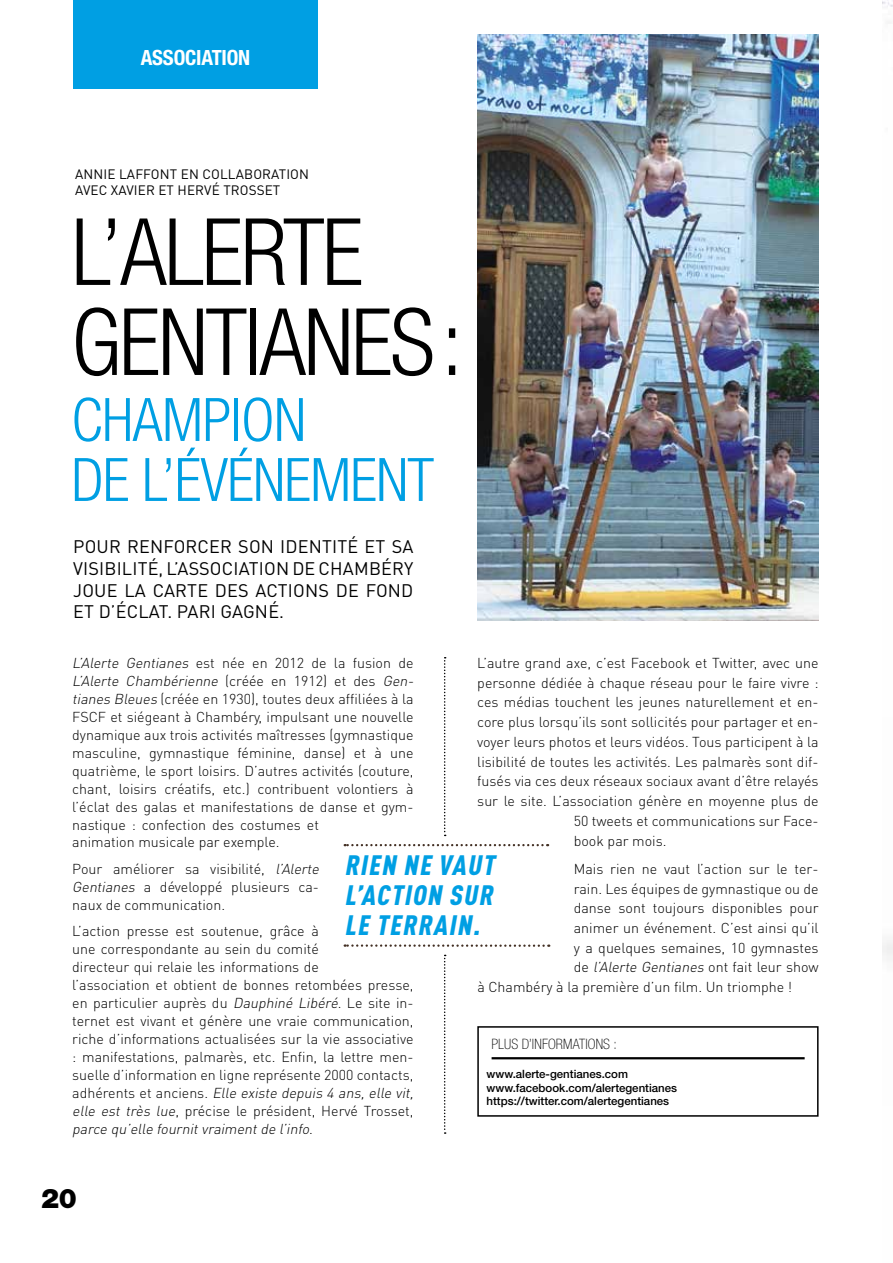
<style>
.page{position:relative;width:893px;height:1263px;background:#fff}
.page>*{position:absolute;margin:0;border:0;box-sizing:border-box;transform-origin:0 0}
.t1{font:300 condensed 93px/90px "Helvetica Neue LT Std";letter-spacing:-.025em;color:#000}
.t2{font:300 condensed 60px/60px "Helvetica Neue LT Std";letter-spacing:-.015em;color:#009fe3}
.t3{font:italic 900 27.75px/30px "DIN Cond";color:#009fe3;text-align:justify}
.t4{font:900 27px "Helvetica Neue LT Std";color:#000}
.t5{font:700 condensed 21px "Helvetica Neue LT Std";letter-spacing:-.01em;color:#fff}
.t6{font:18px/21.6px "DIN Pro";letter-spacing:.01em;color:#000;text-align:justify}
.t7{font:100 condensed 14.4px "Helvetica Neue LT Std";letter-spacing:.01em;color:#000}
.t8{font:300 14.25px/18px "DIN Pro";color:#000}
.t9{font:13.5px/16.2px "DIN Pro";letter-spacing:.01em;color:#000}
.t10{font:500 11.4px/13.8px "Helvetica Neue LT Std";color:#000}
.s1{font-style:italic}
</style>
<div class="page">
<div style="left:73px;top:0;width:245px;height:88px;background:#009fe3"></div>
<svg style="left:444px;top:955px;width:2px;height:179px"></svg>
<svg style="left:444px;top:657px;width:2px;height:179px"></svg>
<svg style="left:345px;top:844px;width:203px;height:2px"></svg>
<svg style="left:345px;top:944px;width:204px;height:3px"></svg>
<div style="left:477px;top:1026px;width:342px;height:91px;border:2px solid #000"></div>
<hr style="left:492px;top:1057px;width:313px;height:2px;background:#000">
<img style="left:477px;top:34px;width:342px;height:586px">
<h3 class="t5" style="left:141px;top:45px;width:111px">ASSOCIATION</h3>
<p class="t9" style="left:75px;top:165px;width:235px">ANNIE LAFFONT EN COLLABORATION<br>AVEC XAVIER ET HERVÉ TROSSET</p>
<h1 class="t1" style="left:71px;top:206px;width:393px">L’ALERTE<br>GENTIANES :</h1>
<h2 class="t2" style="left:71px;top:389px;width:364px">CHAMPION<br>DE L’ÉVÉNEMENT</h2>
<p class="t6" style="left:73px;top:535px;width:342px">POUR RENFORCER SON IDENTITÉ ET SA VISIBILITÉ, L’ASSOCIATION DE CHAMBÉRY JOUE LA CARTE DES ACTIONS DE FOND ET D’ÉCLAT. PARI GAGNÉ.</p>
<p class="t8" style="left:72px;top:653px;width:346px"><span class="s1">L’Alerte Gentianes</span> est née en 2012 de la fusion de <span class="s1">L’Alerte Chambérienne</span> ( c ré é e e n 1 9 1 2 ) e t d e s <span class="s1">Gen&shy;tianes Bleues</span> (créée en 1930), toutes deux affiliées à la FSCF et siégeant à Chambéry, impulsant une nouvelle dynamique aux trois activités maîtresses (gymnastique masculine, gymnastique féminine, danse) et à une quatrième, le sport loisirs. D’autres activités (couture, chant, loisirs créatifs, etc.) contribuent volontiers à l’éclat des galas et manifestations de danse et gym&shy;nastique : confection des costumes et<br>animation musicale par exemple.</p>
<p class="t8" style="left:72px;top:859px;width:251px">Pour améliorer sa visibilité, <span class="s1">l’Alerte<br>Gentianes</span> a développé plusieurs ca&shy;naux de communication.</p>
<p class="t8" style="left:72px;top:921px;width:346px">L’action presse est soutenue, grâce à<br>une correspondante au sein du comité<br>directeur qui relaie les informations de<br>l’association et obtient de bonnes retombées presse, en particulier auprès du <span class="s1">Dauphiné Libéré</span>. Le site in&shy;ternet est vivant et génère une vraie communication, riche d’informations actualisées sur la vie associative : manifestations, palmarès, etc. Enfin, la lettre men&shy;suelle d’information en ligne représente 2000 contacts, a d h é re n t s e t a n c i e n s . <span class="s1">Elle existe depuis 4 ans, elle vit, elle est très lue</span>, précise le président, Hervé Trosset, <span class="s1">parce qu’elle fournitvraimentde l’info</span>.</p>
<p class="t8" style="left:477px;top:653px;width:343px">L’autre grand axe, c’est Facebook et Twitter, avec une</p>
<p class="t8" style="left:477px;top:673px;width:343px">personne dédiée à chaque réseau pour le faire vivre :</p>
<p class="t8" style="left:477px;top:693px;width:343px">ces médias touchent les jeunes naturellement et en-</p>
<p class="t8" style="left:477px;top:712px;width:343px">core plus lorsqu’ils sont sollicités pour partager et en-</p>
<p class="t8" style="left:477px;top:732px;width:343px">voyer leurs photos et leurs vidéos. Tous participent à la</p>
<p class="t8" style="left:477px;top:752px;width:343px">lisibilité de toutes les activités. Les palmarès sont dif-</p>
<p class="t8" style="left:477px;top:772px;width:343px">fusés via ces deux réseaux sociaux avant d’être relayés</p>
<p class="t8" style="left:477px;top:791px;width:343px">sur le site. L’association génère en moyenne plus de</p>
<p class="t8" style="left:574px;top:811px;width:246px">50 tweets et communications sur Face-</p>
<p class="t8" style="left:574px;top:831px;width:94px">book par mois.</p>
<p class="t8" style="left:574px;top:859px;width:246px">Mais rien ne vaut l’action sur le ter-</p>
<p class="t8" style="left:574px;top:879px;width:246px">rain. Les équipes de gymnastique ou de</p>
<p class="t8" style="left:574px;top:898px;width:246px">danse sont toujours disponibles pour</p>
<p class="t8" style="left:574px;top:918px;width:246px">animer un événement. C’est ainsi qu’il</p>
<p class="t8" style="left:574px;top:938px;width:246px">y a quelques semaines, 10 gymnastes</p>
<p class="t8" style="left:574px;top:958px;width:246px">d e <span class="s1">l’Alerte Gentianes</span> o n t fa i t le u r s h ow</p>
<p class="t8" style="left:477px;top:977px;width:316px">à Chambéry à la première d’un film. Un triomphe !</p>
<h3 class="t3" style="left:344px;top:849px;width:157px">RIEN NE VAUT L’ACTION SUR LE TERRAIN.</h3>
<p class="t7" style="left:492px;top:1036px;width:127px">PLUS D’INFORMATIONS :</p>
<p class="t10" style="left:487px;top:1067px;width:192px">www.alerte-gentianes.com www.facebook.com/alertegentianes https://twitter.com/alertegentianes</p>
<h3 class="t4" style="left:41px;top:1182px;width:37px">20</h3>
</div>
